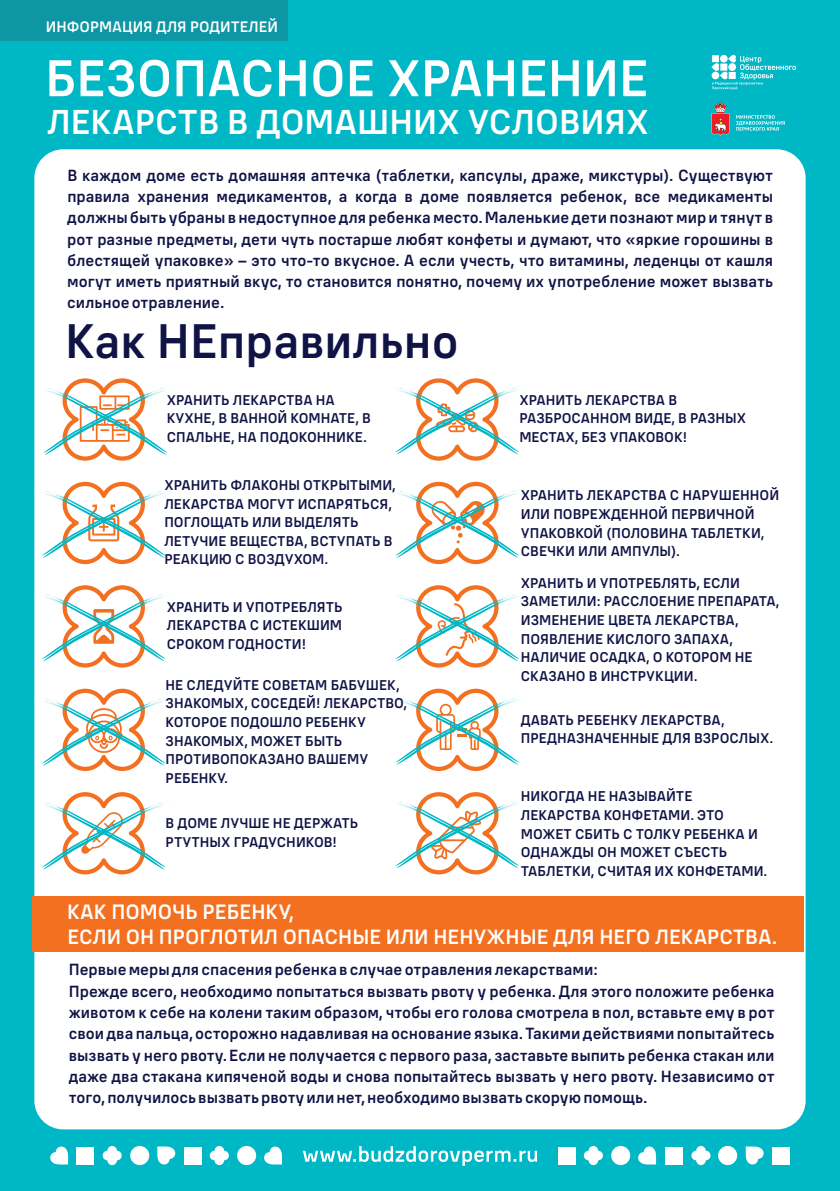
<style>
.page{position:relative;width:840px;height:1191px;background:#fff}
.page>*{position:absolute;margin:0;border:0;box-sizing:border-box;transform-origin:0 0}
.t1{font:500 51px "ALS Wagon";color:#fff}
.t2{font:500 48px "ALS Wagon";color:#101345}
.t3{font:500 34.2px "ALS Wagon";color:#fff}
.t4{font:500 20.6px "ALS Wagon";color:#fff}
.t5{font:500 20.4px "ALS Wagon";color:#fff}
.t6{font:500 16px/21.2px "ALS Wagon";color:#101345;text-align:justify}
.t7{font:500 15px "ALS Wagon";color:#fff}
.t8{font:500 14px/18.6px "ALS Wagon";color:#101345}
</style>
<div class="page">
<div style="left:0;top:0;width:839px;height:1191px;background:#00b7c6"></div>
<div style="left:77px;top:1146px;width:17px;height:18px;background:#fff"></div>
<svg style="left:50px;top:1146px;width:18px;height:18px"></svg>
<div style="left:130px;top:1146px;width:19px;height:19px;background:#fff;border-radius:50%"></div>
<div style="left:184px;top:1146px;width:17px;height:18px;background:#fff"></div>
<svg style="left:210px;top:1146px;width:19px;height:19px"></svg>
<svg style="left:157px;top:1146px;width:19px;height:19px"></svg>
<svg style="left:103px;top:1146px;width:19px;height:19px"></svg>
<div style="left:772px;top:1146px;width:17px;height:18px;background:#fff"></div>
<div style="left:717px;top:1146px;width:19px;height:19px;background:#fff;border-radius:50%"></div>
<svg style="left:691px;top:1146px;width:19px;height:19px"></svg>
<svg style="left:745px;top:1146px;width:18px;height:19px"></svg>
<div style="left:664px;top:1146px;width:18px;height:18px;background:#fff"></div>
<div style="left:237px;top:1146px;width:19px;height:19px;background:#fff;border-radius:50%"></div>
<svg style="left:264px;top:1146px;width:18px;height:18px"></svg>
<div style="left:610px;top:1146px;width:20px;height:19px;background:#fff;border-radius:50%"></div>
<svg style="left:638px;top:1146px;width:17px;height:18px"></svg>
<div style="left:558px;top:1146px;width:17px;height:18px;background:#fff"></div>
<svg style="left:583px;top:1146px;width:19px;height:19px"></svg>
<svg style="left:303px;top:1146px;width:233px;height:19px"></svg>
<svg style="left:711px;top:55px;width:84px;height:35px"></svg>
<svg style="left:736px;top:115px;width:48px;height:16px"></svg>
<svg style="left:711px;top:102px;width:18px;height:34px"></svg>
<div style="left:34px;top:149px;width:771px;height:980px;background:#fff;border-radius:29px"></div>
<div style="left:33px;top:896px;width:770px;height:56px;background:#f37021"></div>
<svg style="left:44px;top:378px;width:124px;height:83px"></svg>
<svg style="left:34px;top:480px;width:132px;height:86px"></svg>
<svg style="left:34px;top:583px;width:132px;height:86px"></svg>
<svg style="left:34px;top:790px;width:132px;height:86px"></svg>
<svg style="left:395px;top:378px;width:124px;height:83px"></svg>
<svg style="left:395px;top:481px;width:124px;height:84px"></svg>
<svg style="left:395px;top:585px;width:124px;height:83px"></svg>
<svg style="left:34px;top:686px;width:132px;height:87px"></svg>
<svg style="left:395px;top:688px;width:124px;height:83px"></svg>
<svg style="left:395px;top:792px;width:124px;height:83px"></svg>
<div style="left:0;top:0;width:288px;height:41px;background:#0d96a3"></div>
<p class="t7" style="left:46px;top:21px;width:233px">ИНФОРМАЦИЯ ДЛЯ РОДИТЕЛЕЙ</p>
<h1 class="t1" style="left:45px;top:59px;width:604px">БЕЗОПАСНОЕ ХРАНЕНИЕ</h1>
<h3 class="t3" style="left:47px;top:109px;width:602px">ЛЕКАРСТВ В ДОМАШНИХ УСЛОВИЯХ</h3>
<p class="t6" style="left:67px;top:167px;width:707px">В каждом доме есть домашняя аптечка (таблетки, капсулы, драже, микстуры). Существуют правила хранения медикаментов, а когда в доме появляется ребенок, все медикаменты должны быть убраны в недоступное для ребенка место.Маленькие дети познают мир и тянут в рот разные предметы, дети чуть постарше любят конфеты и думают, что «яркие горошины в блестящей упаковке» – это что-то вкусное. А если учесть, что витамины, леденцы от кашля могут иметь приятный вкус, то становится понятно, почему их употребление может вызвать сильное отравление.</p>
<h2 class="t2" style="left:65px;top:323px;width:394px">Как НЕправильно</h2>
<p class="t8" style="left:167px;top:393px;width:205px">ХРАНИТЬ ЛЕКАРСТВА НА<br>КУХНЕ, В ВАННОЙ КОМНАТЕ, В<br>СПАЛЬНЕ, НА ПОДОКОННИКЕ.</p>
<p class="t8" style="left:519px;top:393px;width:228px">ХРАНИТЬ ЛЕКАРСТВА В<br>РАЗБРОСАННОМ ВИДЕ, В РАЗНЫХ<br>МЕСТАХ, БЕЗ УПАКОВОК!</p>
<p class="t8" style="left:164px;top:478px;width:233px">ХРАНИТЬ ФЛАКОНЫ ОТКРЫТЫМИ,<br>ЛЕКАРСТВА МОГУТ ИСПАРЯТЬСЯ,<br>ПОГЛОЩАТЬ ИЛИ ВЫДЕЛЯТЬ<br>ЛЕТУЧИЕ ВЕЩЕСТВА, ВСТУПАТЬ В<br>РЕАКЦИЮ С ВОЗДУХОМ.</p>
<p class="t8" style="left:520px;top:488px;width:260px">ХРАНИТЬ ЛЕКАРСТВА С НАРУШЕННОЙ<br>ИЛИ ПОВРЕЖДЕННОЙ ПЕРВИЧНОЙ<br>УПАКОВКОЙ (ПОЛОВИНА ТАБЛЕТКИ,<br>СВЕЧКИ ИЛИ АМПУЛЫ).</p>
<p class="t8" style="left:167px;top:600px;width:177px;text-align:justify">ХРАНИТЬ И УПОТРЕБЛЯТЬ ЛЕКАРСТВА С ИСТЕКШИМ СРОКОМ ГОДНОСТИ!</p>
<p class="t8" style="left:520px;top:575px;width:260px">ХРАНИТЬ И УПОТРЕБЛЯТЬ, ЕСЛИ<br>ЗАМЕТИЛИ: РАССЛОЕНИЕ ПРЕПАРАТА,<br>ИЗМЕНЕНИЕ ЦВЕТА ЛЕКАРСТВА,<br>ПОЯВЛЕНИЕ КИСЛОГО ЗАПАХА,<br>НАЛИЧИЕ ОСАДКА, О КОТОРОМ НЕ<br>СКАЗАНО В ИНСТРУКЦИИ.</p>
<p class="t8" style="left:165px;top:677px;width:243px">НЕ СЛЕДУЙТЕ СОВЕТАМ БАБУШЕК,<br>ЗНАКОМЫХ, СОСЕДЕЙ! ЛЕКАРСТВО,<br>КОТОРОЕ ПОДОШЛО РЕБЕНКУ<br>ЗНАКОМЫХ, МОЖЕТ БЫТЬ<br>ПРОТИВОПОКАЗАНО ВАШЕМУ<br>РЕБЕНКУ.</p>
<p class="t8" style="left:520px;top:712px;width:254px">ДАВАТЬ РЕБЕНКУ ЛЕКАРСТВА,<br>ПРЕДНАЗНАЧЕННЫЕ ДЛЯ ВЗРОСЛЫХ.</p>
<p class="t8" style="left:165px;top:816px;width:194px">В ДОМЕ ЛУЧШЕ НЕ ДЕРЖАТЬ<br>РТУТНЫХ ГРАДУСНИКОВ!</p>
<p class="t8" style="left:520px;top:789px;width:248px">НИКОГДА НЕ НАЗЫВАЙТЕ<br>ЛЕКАРСТВА КОНФЕТАМИ. ЭТО<br>МОЖЕТ СБИТЬ С ТОЛКУ РЕБЕНКА И<br>ОДНАЖДЫ ОН МОЖЕТ СЪЕСТЬ<br>ТАБЛЕТКИ, СЧИТАЯ ИХ КОНФЕТАМИ.</p>
<p class="t4" style="left:67px;top:903px;width:229px">КАК ПОМОЧЬ РЕБЕНКУ,</p>
<p class="t5" style="left:68px;top:928px;width:711px">ЕСЛИ ОН ПРОГЛОТИЛ ОПАСНЫЕ ИЛИ НЕНУЖНЫЕ ДЛЯ НЕГО ЛЕКАРСТВА.</p>
<p class="t6" style="left:69px;top:961px;width:707px;text-align:left">Первые меры для спасения ребенка в случае отравления лекарствами:<br>Прежде всего, необходимо попытаться вызвать рвоту у ребенка. Для этого положите ребенка животом к себе на колени таким образом, чтобы его голова смотрела в пол, вставьте ему в рот свои два пальца,осторожно надавливая на основание языка.Такими действиями попытайтесь вызвать у него рвоту.Если не получается с первого раза, заставьте выпить ребенка стакан или даже два стакана кипяченой воды и снова попытайтесь вызвать у него рвоту. Независимо от того,получилось вызвать рвоту или нет,необходимо вызвать скорую помощь.</p>
</div>
